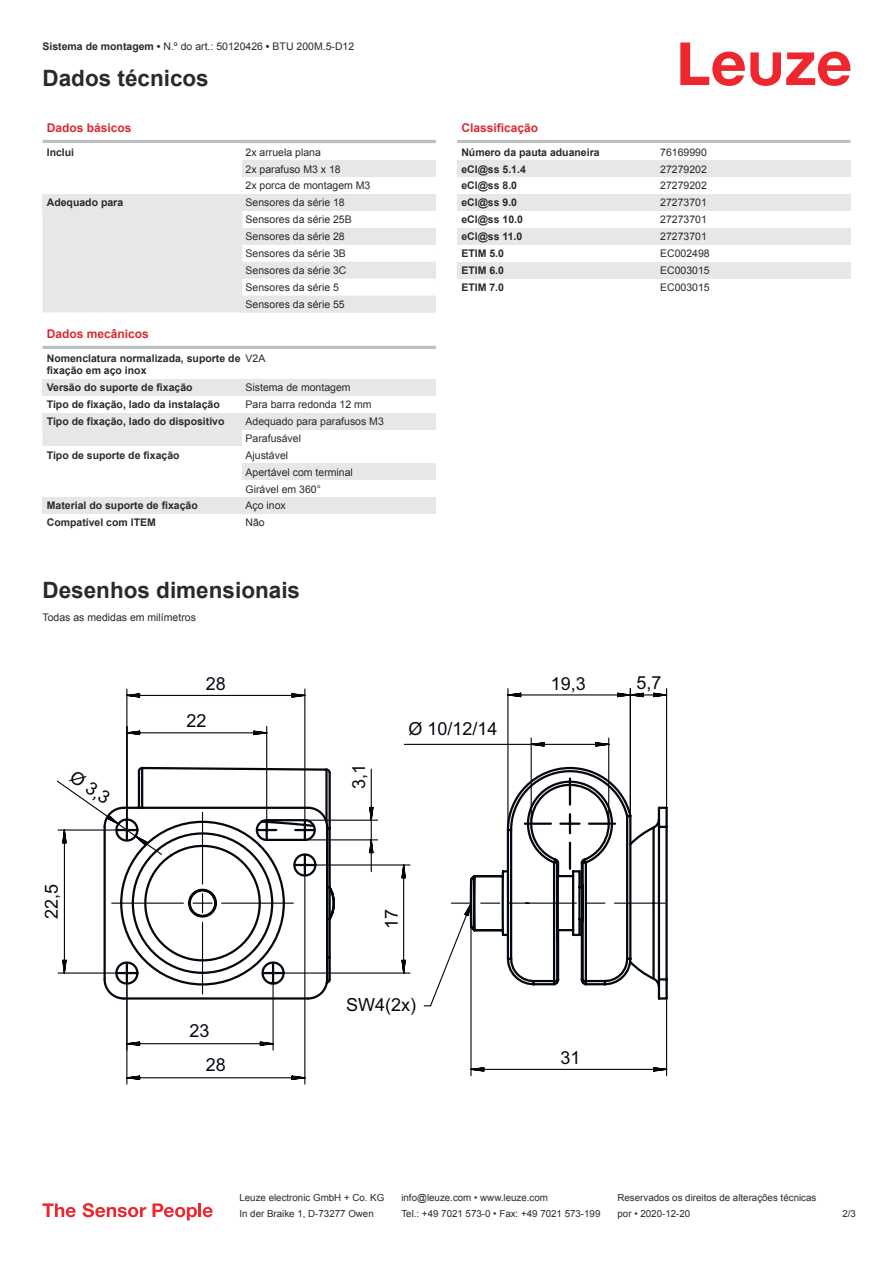
<style>
.page{position:relative;width:893px;height:1263px;background:#fff}
.page>*{position:absolute;margin:0;border:0;box-sizing:border-box;transform-origin:0 0}
.t1{font:700 22.5px "Arial";color:#2b292a}
.t2{font:18px/33.8px "Arial";color:#050b11}
.t3{font:700 12px "Arial";color:#db2a30}
.t4{font:10.5px/17px "Arial";color:#2b292a}
.t5{font:700 10.5px/12.6px "Arial";color:#2b292a}
.t6{font:9.75px "Arial";color:#2b292a}
.s1{font-weight:700}
</style>
<div class="page">
<svg style="left:680px;top:43px;width:170px;height:43px"></svg>
<svg style="left:43px;top:211px;width:393px;height:235px;fill:#e6e7e9"></svg>
<hr style="left:43px;top:140px;width:393px;height:3px;background:#bdbfc1">
<div style="left:43px;top:194px;width:199px;height:17px;background:#e6e7e9"></div>
<svg style="left:242px;top:143px;width:194px;height:169px"></svg>
<div style="left:43px;top:329px;width:393px;height:19px;background:#fff"></div>
<hr style="left:43px;top:346px;width:393px;height:3px;background:#bdbfc1">
<div style="left:43px;top:349px;width:199px;height:30px;background:#fff"></div>
<div style="left:242px;top:349px;width:194px;height:17px;background:#fff"></div>
<div style="left:43px;top:379px;width:199px;height:17px;background:#e6e7e9"></div>
<div style="left:242px;top:379px;width:194px;height:17px;background:#e6e7e9"></div>
<div style="left:43px;top:396px;width:199px;height:17px;background:#fff"></div>
<div style="left:242px;top:396px;width:194px;height:17px;background:#fff"></div>
<div style="left:43px;top:413px;width:199px;height:17px;background:#e6e7e9"></div>
<div style="left:242px;top:413px;width:194px;height:17px;background:#e6e7e9"></div>
<div style="left:242px;top:430px;width:194px;height:16px;background:#fff"></div>
<div style="left:242px;top:463px;width:194px;height:17px;background:#e6e7e9"></div>
<div style="left:43px;top:497px;width:199px;height:17px;background:#e6e7e9"></div>
<div style="left:242px;top:497px;width:194px;height:17px;background:#e6e7e9"></div>
<hr style="left:457px;top:140px;width:393px;height:3px;background:#bdbfc1">
<div style="left:457px;top:160px;width:200px;height:17px;background:#e6e7e9"></div>
<div style="left:657px;top:160px;width:193px;height:17px;background:#e6e7e9"></div>
<div style="left:457px;top:194px;width:200px;height:17px;background:#e6e7e9"></div>
<div style="left:657px;top:194px;width:193px;height:17px;background:#e6e7e9"></div>
<div style="left:457px;top:228px;width:200px;height:17px;background:#e6e7e9"></div>
<div style="left:657px;top:228px;width:193px;height:17px;background:#e6e7e9"></div>
<div style="left:457px;top:262px;width:200px;height:17px;background:#e6e7e9"></div>
<div style="left:657px;top:262px;width:193px;height:17px;background:#e6e7e9"></div>
<svg style="left:43px;top:1203px;width:33px;height:14px"></svg>
<svg style="left:83px;top:1203px;width:63px;height:14px"></svg>
<svg style="left:153px;top:1203px;width:44px;height:17px"></svg>
<hr style="left:198px;top:1203px;width:3px;height:14px;background:#ed272d">
<svg style="left:203px;top:1207px;width:10px;height:10px"></svg>
<svg style="left:56px;top:688px;width:612px;height:319px"></svg>
<svg style="left:126px;top:768px;width:253px;height:317px"></svg>
<p class="t4" style="left:43px;top:39px;width:313px"><span class="s1">Sistema de montagem •</span> N.º do art.: 50120426 <span class="s1">•</span> BTU 200M.5-D12</p>
<h1 class="t1" style="left:43px;top:70px;width:168px">Dados técnicos</h1>
<p class="t3" style="left:47px;top:123px;width:86px">Dados básicos</p>
<p class="t5" style="left:47px;top:147px;width:29px">Inclui</p>
<p class="t4" style="left:246px;top:144px;width:126px">2x arruela plana<br>2x parafuso M3 x 18<br>2x porca de montagem M3</p>
<p class="t5" style="left:47px;top:197px;width:78px">Adequado para</p>
<p class="t4" style="left:246px;top:195px;width:108px">Sensores da série 18<br>Sensores da série 25B<br>Sensores da série 28<br>Sensores da série 3B<br>Sensores da série 3C<br>Sensores da série 5<br>Sensores da série 55</p>
<p class="t3" style="left:47px;top:329px;width:104px">Dados mecânicos</p>
<p class="t5" style="left:47px;top:353px;width:195px">Nomenclatura normalizada, suporte de fixação em aço inox</p>
<p class="t4" style="left:246px;top:350px;width:21px">V2A</p>
<p class="t5" style="left:47px;top:382px;width:147px">Versão do suporte de fixação</p>
<p class="t4" style="left:246px;top:380px;width:107px">Sistema de montagem</p>
<p class="t5" style="left:47px;top:399px;width:175px">Tipo de fixação, lado da instalação</p>
<p class="t4" style="left:246px;top:397px;width:128px">Para barra redonda 12 mm</p>
<p class="t5" style="left:47px;top:416px;width:179px">Tipo de fixação, lado do dispositivo</p>
<p class="t4" style="left:246px;top:414px;width:140px">Adequado para parafusos M3<br>Parafusável</p>
<p class="t5" style="left:47px;top:450px;width:134px">Tipo de suporte de fixação</p>
<p class="t4" style="left:246px;top:447px;width:109px">Ajustável<br>Apertável com terminal<br>Girável em 360°</p>
<p class="t5" style="left:47px;top:500px;width:153px">Material do suporte de fixação</p>
<p class="t4" style="left:246px;top:498px;width:42px">Aço inox</p>
<p class="t5" style="left:47px;top:517px;width:111px">Compatível com ITEM</p>
<p class="t4" style="left:246px;top:515px;width:21px">Não</p>
<h1 class="t1" style="left:43px;top:582px;width:259px">Desenhos dimensionais</h1>
<p class="t4" style="left:43px;top:610px;width:155px">Todas as medidas em milímetros</p>
<h2 class="t2" style="left:206px;top:668px;width:22px">28</h2>
<h2 class="t2" style="left:80px;top:762px;width:46px;rotate:34deg">Ø 3,3</h2>
<h2 class="t2" style="left:187px;top:705px;width:22px">22</h2>
<h2 class="t2" style="left:343px;top:789px;width:27px;rotate:-90deg">3,1</h2>
<p class="t3" style="left:461px;top:123px;width:78px">Classificação</p>
<p class="t5" style="left:461px;top:147px;width:140px">Número da pauta aduaneira</p>
<p class="t4" style="left:660px;top:144px;width:48px">76169990</p>
<p class="t5" style="left:461px;top:164px;width:66px">eCl@ss 5.1.4</p>
<p class="t4" style="left:660px;top:161px;width:48px">27279202</p>
<p class="t5" style="left:461px;top:180px;width:57px">eCl@ss 8.0</p>
<p class="t4" style="left:660px;top:178px;width:48px">27279202</p>
<p class="t5" style="left:461px;top:197px;width:57px">eCl@ss 9.0</p>
<p class="t4" style="left:660px;top:195px;width:48px">27273701</p>
<p class="t5" style="left:461px;top:214px;width:63px">eCl@ss 10.0</p>
<p class="t4" style="left:660px;top:212px;width:48px">27273701</p>
<p class="t5" style="left:461px;top:231px;width:63px">eCl@ss 11.0</p>
<p class="t4" style="left:660px;top:229px;width:48px">27273701</p>
<p class="t5" style="left:461px;top:248px;width:44px">ETIM 5.0</p>
<p class="t4" style="left:660px;top:246px;width:51px">EC002498</p>
<p class="t5" style="left:461px;top:265px;width:44px">ETIM 6.0</p>
<p class="t4" style="left:660px;top:263px;width:51px">EC003015</p>
<p class="t5" style="left:461px;top:282px;width:44px">ETIM 7.0</p>
<p class="t4" style="left:660px;top:280px;width:51px">EC003015</p>
<h2 class="t2" style="left:408px;top:714px;width:91px">Ø 10/12/14</h2>
<h2 class="t2" style="left:551px;top:668px;width:37px">19,3</h2>
<h2 class="t2" style="left:636px;top:667px;width:27px">5,7</h2>
<h2 class="t2" style="left:36px;top:919px;width:37px;rotate:-90deg">22,5</h2>
<h2 class="t2" style="left:376px;top:929px;width:22px;rotate:-90deg">17</h2>
<h2 class="t2" style="left:206px;top:1016px;width:22px;text-indent:-16px">23<br>28</h2>
<h2 class="t2" style="left:346px;top:989px;width:72px">SW4(2x)</h2>
<h2 class="t2" style="left:560px;top:1042px;width:22px">31</h2>
<p class="t6" style="left:239px;top:1194px;width:146px">Leuze electronic GmbH + Co. KG</p>
<p class="t6" style="left:401px;top:1194px;width:148px">info@leuze.com • www.leuze.com</p>
<p class="t6" style="left:617px;top:1194px;width:200px">Reservados os direitos de alterações técnicas</p>
<p class="t6" style="left:239px;top:1210px;width:136px">In der Braike 1, D-73277 Owen</p>
<p class="t6" style="left:401px;top:1210px;width:201px">Tel.: +49 7021 573-0 • Fax: +49 7021 573-199</p>
<p class="t6" style="left:617px;top:1210px;width:74px">por • 2020-12-20</p>
<p class="t6" style="left:842px;top:1210px;width:15px">2 /3</p>
</div>
